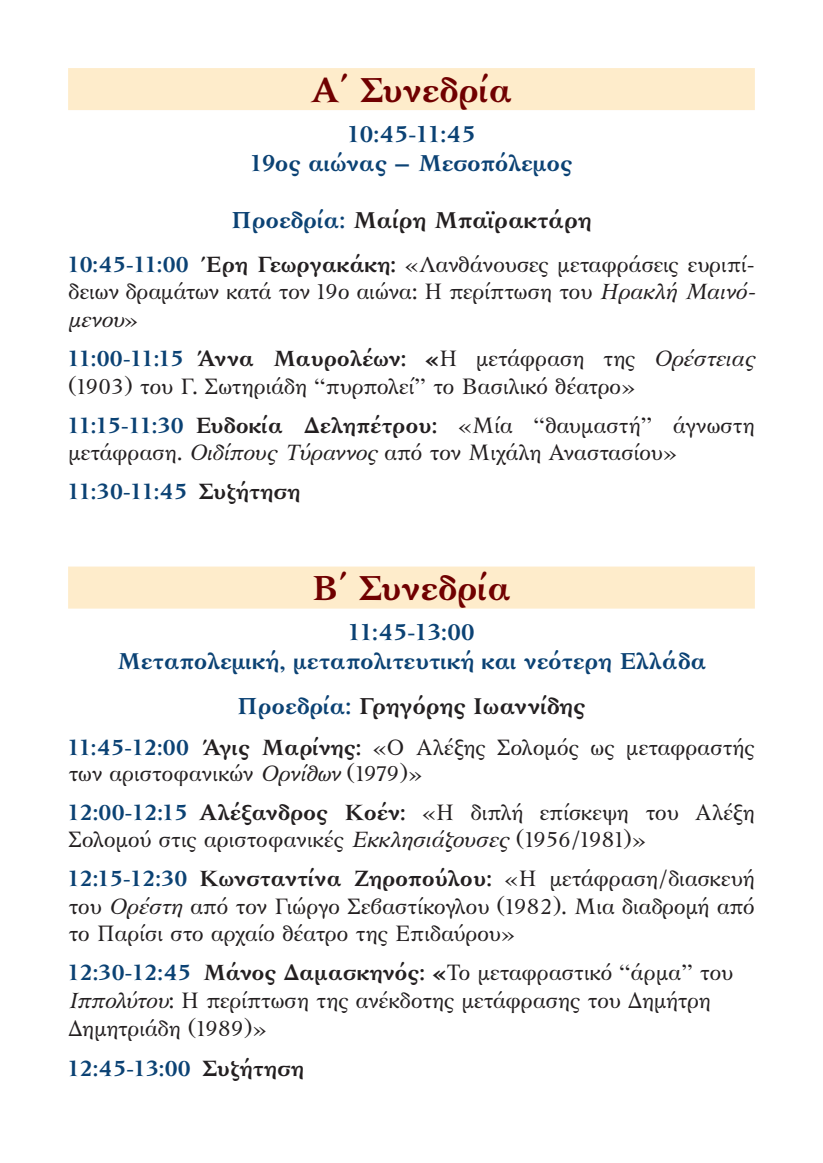
<style>
.page{position:relative;width:823px;height:1163px;background:#fff}
.page>*{position:absolute;margin:0;border:0;box-sizing:border-box;transform-origin:0 0}
.t1{font:700 36px "Katsoulidis";letter-spacing:-.01em;color:#700000}
.t2{font:700 24px/28.8px "Katsoulidis";letter-spacing:-.01em;color:#0b4274;text-align:center}
.t3{font:700 24px "Katsoulidis";letter-spacing:-.01em;color:#231f20}
.t4{font:23px/27.6px "Katsoulidis";letter-spacing:-.02em;color:#231f20}
.t5{font:700 23px "Katsoulidis";letter-spacing:-.005em;color:#0b4274}
.s1{color:#0b4274}
.s2{font-weight:700;color:#0b4274}
.s3{font-weight:700}
.s4{font-style:italic}
.s5{color:#231f20}
</style>
<div class="page">
<div style="left:68px;top:68px;width:686px;height:42px;background:#feeccb"></div>
<div style="left:68px;top:566px;width:686px;height:42px;background:#feeccb"></div>
<h1 class="t1" style="left:310px;top:63px;width:203px">Α΄ Συνεδρία</h1>
<p class="t2" style="left:250px;top:119px;width:323px">10:45-11:45<br>19ος αιώνας – Μεσοπόλεμος</p>
<p class="t3" style="left:231px;top:203px;width:362px"><span class="s1">Προεδρία:</span> Μαίρη Μπαϊρακτάρη</p>
<p class="t4" style="left:68px;top:250px;width:688px;text-align:justify"><span class="s2">10:45-11:00</span> <span class="s3">Έρη Γεωργακάκη:</span> «Λανθάνουσες μεταφράσεις ευριπί&shy;δειων δραμάτων κατά τον 19ο αιώνα: Η περίπτωση του <span class="s4">Ηρακλή Μαινό&shy;μενου</span>»</p>
<p class="t4" style="left:68px;top:345px;width:687px"><span class="s2">11:00-11:15</span> <span class="s3">Άννα Μαυρολέων: «</span>Η μετάφραση της <span class="s4">Ορέστειας </span>(1903) του Γ. Σωτηριάδη “πυρπολεί” το Βασιλικό θέατρο»</p>
<p class="t4" style="left:68px;top:411px;width:687px"><span class="s2">11:15-11:30</span> <span class="s3">Ευδοκία Δεληπέτρου:</span> «Μία “θαυμαστή” άγνωστη μετάφραση. <span class="s4">Οιδίπους Τύραννος</span> από τον Μιχάλη Αναστασίου»</p>
<p class="t5" style="left:68px;top:475px;width:234px">11:30-11:45 <span class="s5">Συζήτηση</span></p>
<h1 class="t1" style="left:311px;top:562px;width:201px">Β΄ Συνεδρία</h1>
<p class="t2" style="left:116px;top:617px;width:591px">11:45-13:00<br>Μεταπολεμική, μεταπολιτευτική και νεότερη Ελλάδα</p>
<p class="t3" style="left:237px;top:688px;width:349px"><span class="s1">Προεδρία:</span> Γρηγόρης Ιωαννίδης</p>
<p class="t4" style="left:68px;top:735px;width:688px;line-height:25.2px"><span class="s2">11:45-12:00</span> <span class="s3">Άγις Μαρίνης:</span> «Ο Αλέξης Σολομός ως μεταφραστής των αριστοφανικών <span class="s4">Ορνίθων</span> (1979)»</p>
<p class="t4" style="left:68px;top:798px;width:688px"><span class="s2">12:00-12:15</span> <span class="s3">Αλέξανδρος Κοέν:</span> «Η διπλή επίσκεψη του Αλέξη<br>Σολομού στις αριστοφανικές <span class="s4">Εκκλησιάζουσες</span> (1956/1981)»</p>
<p class="t4" style="left:68px;top:864px;width:688px;text-align:justify"><span class="s2">12:15-12:30</span> <span class="s3">Κωνσταντίνα Ζηροπούλου:</span> «Η μετάφραση/διασκευή του <span class="s4">Ορέστη</span> από τον Γιώργο Σεβαστίκογλου (1982). Μια διαδρομή από το Παρίσι στο αρχαίο θέατρο της Επιδαύρου»</p>
<p class="t4" style="left:68px;top:958px;width:666px"><span class="s2">12:30-12:45</span> <span class="s3">Μάνος Δαμασκηνός: «</span>Το μεταφραστικό “άρμα” του<br><span class="s4">Ιππολύτου</span>: Η περίπτωση της ανέκδοτης μετάφρασης του Δημήτρη<br>Δημητριάδη (1989)»</p>
<p class="t5" style="left:68px;top:1051px;width:237px">12:45-13:00 <span class="s5">Συζήτηση</span></p>
</div>
